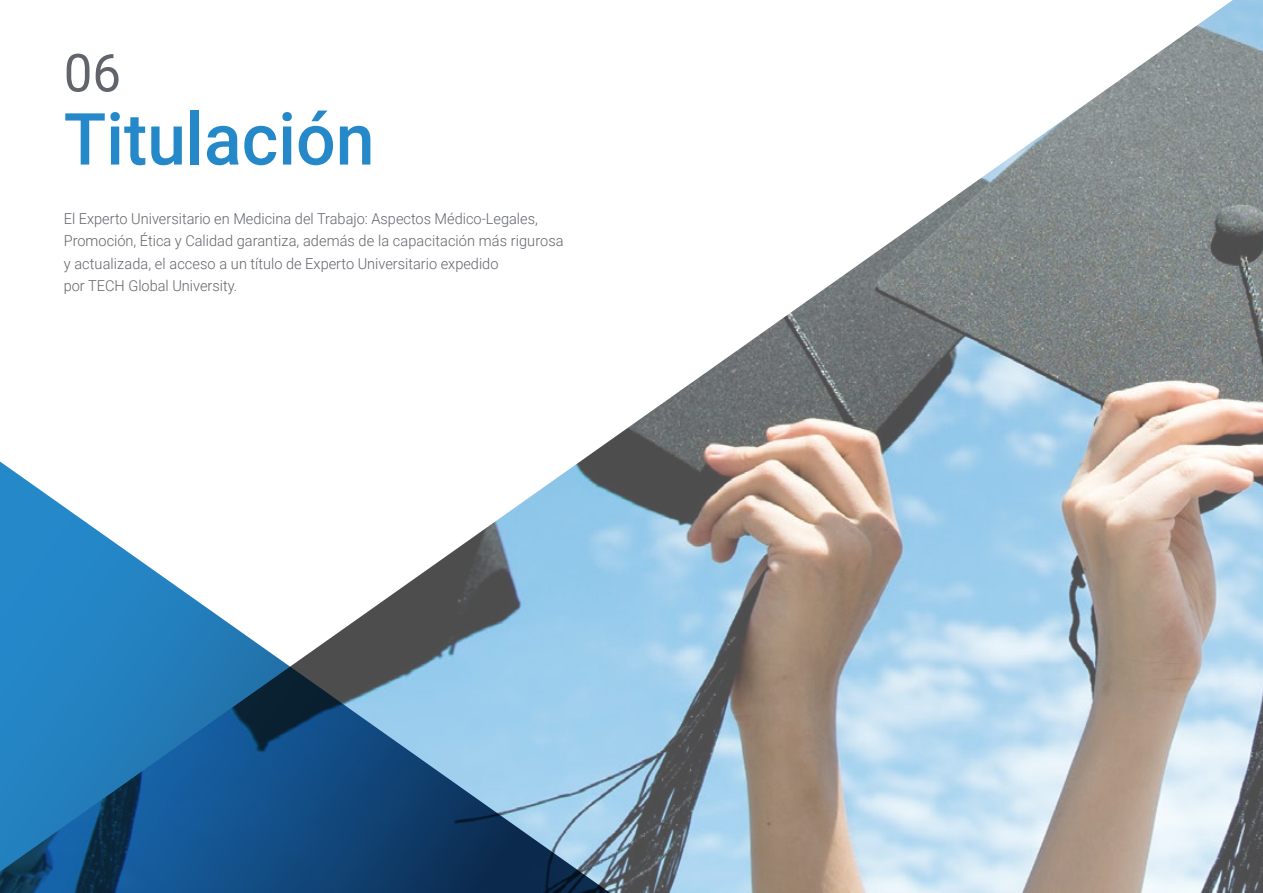
<style>
.page{position:relative;width:1263px;height:893px;background:#fff}
.page>*{position:absolute;margin:0;border:0;box-sizing:border-box;transform-origin:0 0}
.t1{font:500 72px "Roboto";color:#2488c9}
.t2{font:52.5px "Roboto";color:#61646a}
.t3{font:300 15px/22.5px "Roboto";color:#61646a}
</style>
<div class="page">
<img style="left:602px;top:0;width:661px;height:893px">
<svg style="left:0;top:446px;width:640px;height:447px"></svg>
<h2 class="t2" style="left:64px;top:36px;width:59px">06</h2>
<h1 class="t1" style="left:64px;top:89px;width:312px">Titulación</h1>
<p class="t3" style="left:64px;top:207px;width:501px">El Experto Universitario en Medicina del Trabajo: Aspectos Médico-Legales, Promoción, Ética y Calidad garantiza, además de la capacitación más rigurosa y actualizada, el acceso a un título de Experto Universitario expedido<br>por TECH Global University.</p>
</div>
